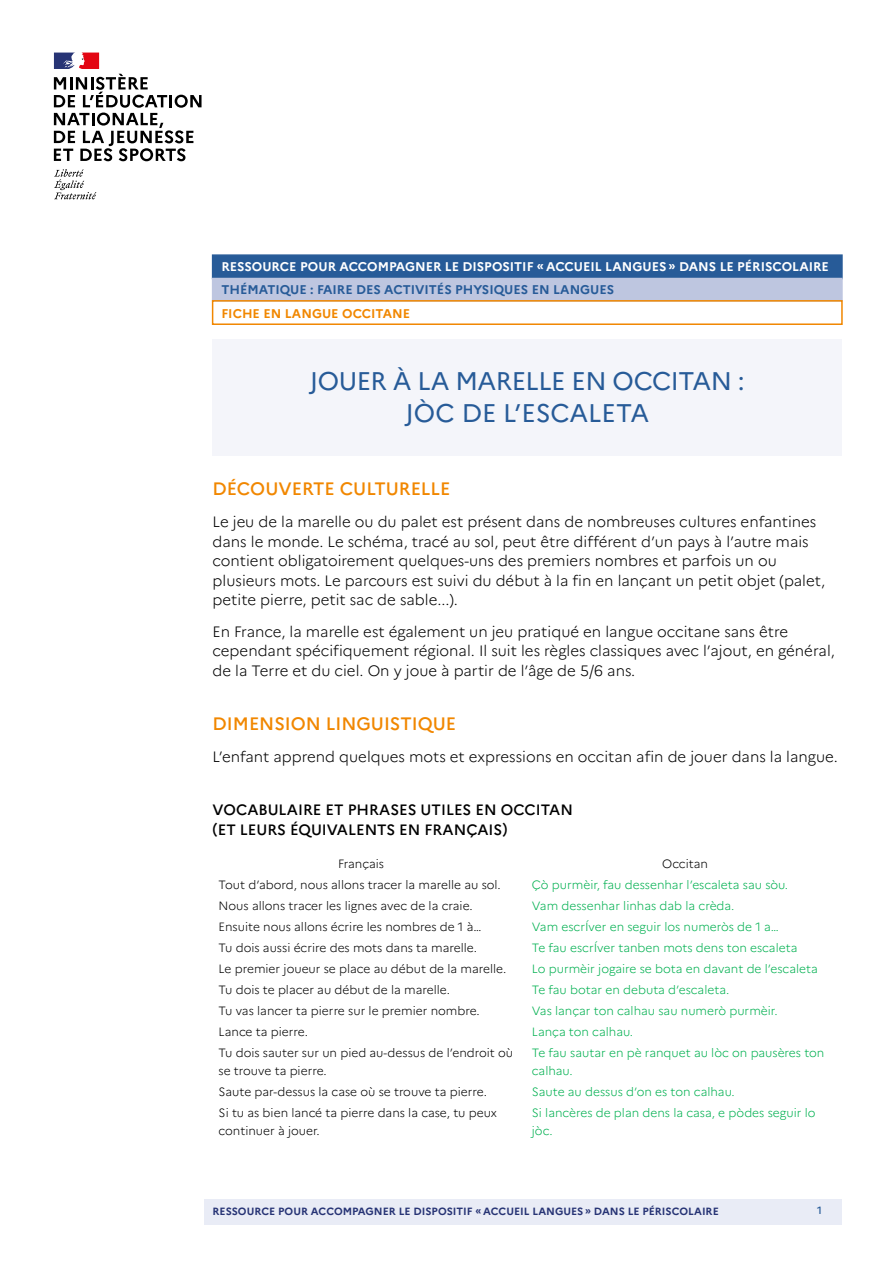
<style>
.page{position:relative;width:893px;height:1263px;background:#fff}
.page>*{position:absolute;margin:0;border:0;box-sizing:border-box;transform-origin:0 0}
.t1{font:25.5px/31.5px "Marianne";letter-spacing:-.02em;color:#275b98;text-align:center}
.t2{font:500 18px "Marianne";color:#f18700}
.t3{font:300 15px/19.5px "Marianne";color:#000}
.t4{font:500 15px/19.5px "Marianne";color:#000}
.t5{font:700 12.6px "Marianne";color:#fff}
.t6{font:700 12.6px "Marianne";color:#275b98}
.t7{font:700 12.6px "Marianne";color:#f18700}
.t8{font:300 12px/18px "Marianne";color:#000}
.t9{font:300 12px/18px "Marianne";color:#00b050}
.t10{font:700 10.5px "Marianne";color:#273475}
.t11{font:500 10.5px "Marianne";color:#275b98}
</style>
<div class="page">
<div style="left:204px;top:1199px;width:638px;height:26px;background:#e9ecf6"></div>
<svg style="left:54px;top:169px;width:42px;height:30px"></svg>
<svg style="left:54px;top:53px;width:148px;height:108px"></svg>
<div style="left:212px;top:254px;width:631px;height:25px;background:#275b98;border:2px solid #275b98"></div>
<div style="left:213px;top:340px;width:629px;height:116px;background:#f4f5fa"></div>
<div style="left:212px;top:278px;width:631px;height:24px;background:#bec6e0"></div>
<div style="left:212px;top:300px;width:631px;height:25px;border:2px solid #f18700"></div>
<p class="t5" style="left:221px;top:259px;width:609px">RESSOURCE POUR ACCOMPAGNER LE DISPOSITIF « ACCUEIL LANGUES » DANS LE PÉRISCOLAIRE</p>
<p class="t6" style="left:221px;top:282px;width:394px">THÉMATIQUE : FAIRE DES ACTIVITÉS PHYSIQUES EN LANGUES</p>
<p class="t7" style="left:221px;top:306px;width:190px">FICHE EN LANGUE OCCITANE</p>
<h1 class="t1" style="left:310px;top:366px;width:436px">JOUER À LA MARELLE EN OCCITAN :<br>JÒC DE L’ESCALETA</h1>
<p class="t2" style="left:213px;top:478px;width:239px">DÉCOUVERTE CULTURELLE</p>
<p class="t3" style="left:213px;top:512px;width:614px">Le jeu de la marelle ou du palet est présent dans de nombreuses cultures enfantines dans le monde. Le schéma, tracé au sol, peut être différent d’un pays à l’autre mais contient obligatoirement quelques-uns des premiers nombres et parfois un ou plusieurs mots. Le parcours est suivi du début à la fin en lançant un petit objet (palet, petite pierre, petit sac de sable...).</p>
<p class="t3" style="left:213px;top:622px;width:624px">En France, la marelle est également un jeu pratiqué en langue occitane sans être cependant spécifiquement régional. Il suit les règles classiques avec l’ajout, en général, de la Terre et du ciel. On y joue à partir de l’âge de 5/6 ans.</p>
<p class="t2" style="left:213px;top:713px;width:245px">DIMENSION LINGUISTIQUE</p>
<p class="t3" style="left:213px;top:747px;width:627px">L’enfant apprend quelques mots et expressions en occitan afin de jouer dans la langue.</p>
<p class="t4" style="left:213px;top:800px;width:362px">VOCABULAIRE ET PHRASES UTILES EN OCCITAN (ET LEURS ÉQUIVALENTS EN FRANÇAIS)</p>
<p class="t8" style="left:338px;top:855px;width:48px">Français</p>
<p class="t8" style="left:662px;top:855px;width:47px">Occitan</p>
<p class="t8" style="left:219px;top:876px;width:284px">Tout d’abord, nous allons tracer la marelle au sol.</p>
<p class="t9" style="left:532px;top:876px;width:258px">Çò purmèir, fau dessenhar l’escaleta sau sòu.</p>
<p class="t8" style="left:219px;top:897px;width:256px">Nous allons tracer les lignes avec de la craie.</p>
<p class="t9" style="left:532px;top:897px;width:204px">Vam dessenhar linhas dab la crèda.</p>
<p class="t8" style="left:219px;top:918px;width:264px">Ensuite nous allons écrire les nombres de 1 à…</p>
<p class="t9" style="left:532px;top:918px;width:249px">Vam escrÍver en seguir los numeròs de 1 a…</p>
<p class="t8" style="left:219px;top:939px;width:260px">Tu dois aussi écrire des mots dans ta marelle.</p>
<p class="t9" style="left:532px;top:939px;width:267px">Te fau escrÍver tanben mots dens ton escaleta</p>
<p class="t8" style="left:219px;top:960px;width:289px">Le premier joueur se place au début de la marelle.</p>
<p class="t9" style="left:532px;top:960px;width:287px">Lo purmèir jogaire se bota en davant de l’escaleta</p>
<p class="t8" style="left:219px;top:981px;width:233px">Tu dois te placer au début de la marelle.</p>
<p class="t9" style="left:532px;top:981px;width:199px">Te fau botar en debuta d’escaleta.</p>
<p class="t8" style="left:219px;top:1002px;width:263px">Tu vas lancer ta pierre sur le premier nombre.</p>
<p class="t9" style="left:532px;top:1002px;width:247px">Vas lançar ton calhau sau numerò purmèir.</p>
<p class="t8" style="left:219px;top:1023px;width:91px">Lance ta pierre.</p>
<p class="t9" style="left:532px;top:1023px;width:103px">Lança ton calhau.</p>
<p class="t8" style="left:219px;top:1044px;width:296px">Tu dois sauter sur un pied au-dessus de l’endroit où se trouve ta pierre.</p>
<p class="t9" style="left:532px;top:1044px;width:294px">Te fau sautar en pè ranquet au lòc on pausères ton calhau.</p>
<p class="t8" style="left:219px;top:1083px;width:270px">Saute par-dessus la case où se trouve ta pierre.</p>
<p class="t9" style="left:532px;top:1083px;width:204px">Saute au dessus d’on es ton calhau.</p>
<p class="t8" style="left:219px;top:1104px;width:280px">Si tu as bien lancé ta pierre dans la case, tu peux continuer à jouer.</p>
<p class="t9" style="left:532px;top:1104px;width:285px">Si lancères de plan dens la casa, e pòdes seguir lo jòc.</p>
<p class="t10" style="left:213px;top:1205px;width:508px">RESSOURCE POUR ACCOMPAGNER LE DISPOSITIF « ACCUEIL LANGUES » DANS LE PÉRISCOLAIRE</p>
<p class="t11" style="left:817px;top:1204px;width:6px">1</p>
</div>
